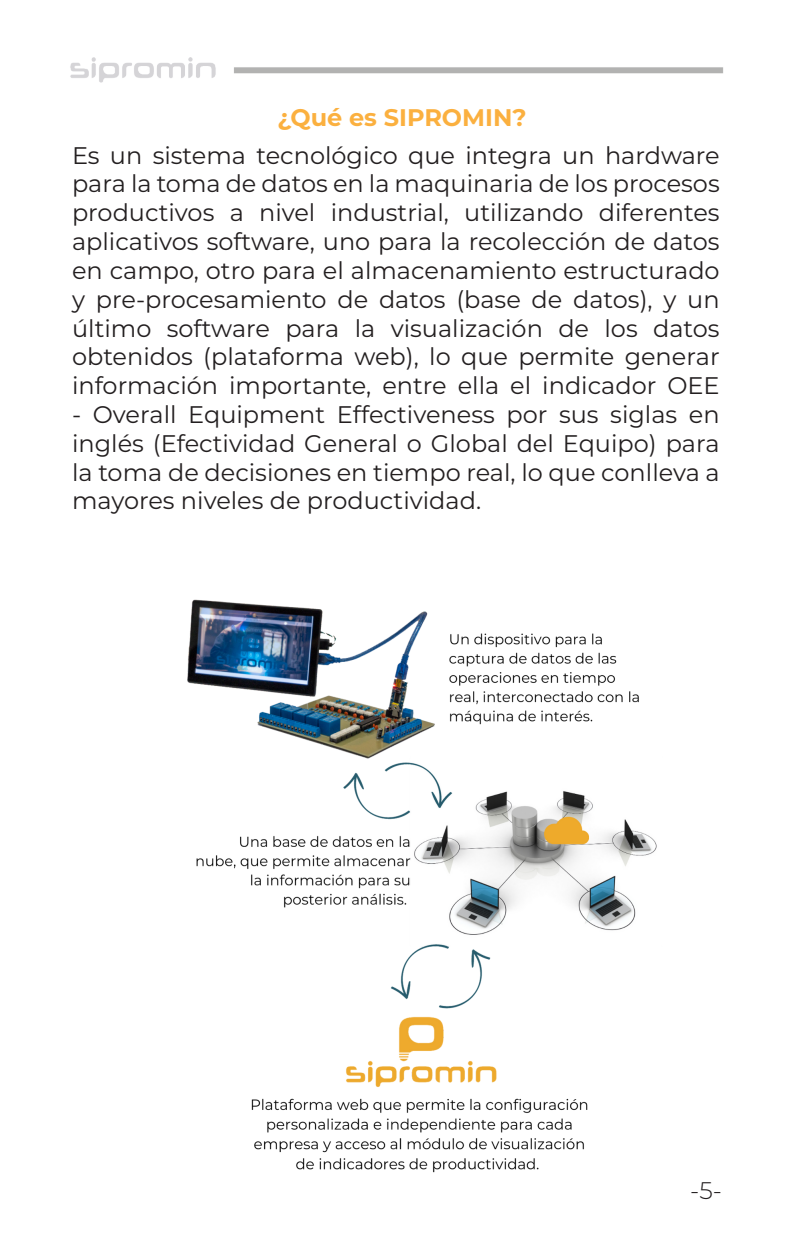
<style>
.page{position:relative;width:794px;height:1248px;background:#fff}
.page>*{position:absolute;margin:0;border:0;box-sizing:border-box;transform-origin:0 0}
.t1{font:24px/28.8px "Montserrat";color:#231f20;text-align:justify}
.t2{font:700 24px "Montserrat";color:#fbb03f}
.t3{font:300 24px "Montserrat";color:#231f20}
</style>
<div class="page">
<img style="left:70px;top:57px;width:654px;height:26px">
<img style="left:187px;top:599px;width:470px;height:574px">
<p class="t2" style="left:278px;top:100px;width:250px">¿Qué es SIPROMIN?</p>
<p class="t1" style="left:72px;top:140px;width:649px">Es un sistema tecnológico que integra un hardware para la toma de datos en la maquinaria de los procesos productivos a nivel industrial, utilizando diferentes aplicativos software, uno para la recolección de datos en campo, otro para el almacenamiento estructurado y pre-procesamiento de datos (base de datos), y un último software para la visualización de los datos obtenidos (plataforma web), lo que permite generar información importante, entre ella el indicador OEE</p>
<p class="t1" style="left:72px;top:399px;width:649px">- Overall Equipment Effectiveness por sus siglas en inglés (Efectividad General o Global del Equipo) para la toma de decisiones en tiempo real, lo que conlleva a mayores niveles de productividad.</p>
<p class="t3" style="left:690px;top:1174px;width:33px">-5-</p>
</div>
